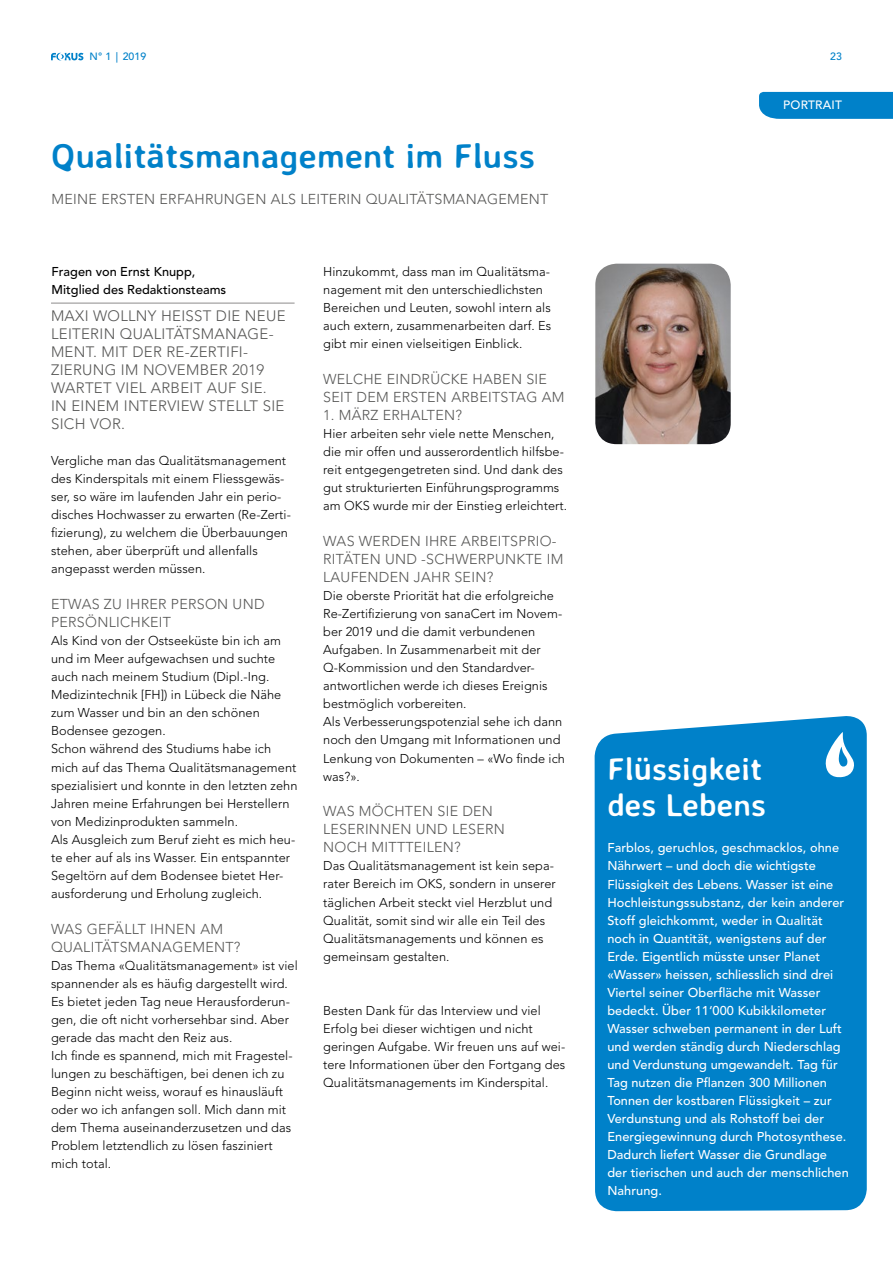
<style>
.page{position:relative;width:893px;height:1263px;background:#fff}
.page>*{position:absolute;margin:0;border:0;box-sizing:border-box;transform-origin:0 0}
.t1{font:700 34.5px "Averia Sans Libre";letter-spacing:.005em;color:#0081c9}
.t2{font:700 31.5px/36px "Averia Sans Libre";letter-spacing:.005em;color:#fff}
.t3{font:300 15px/18px "Avenir LT Std";letter-spacing:.02em;color:#575756}
.t4{font:300 14.25px/18px "Avenir LT Std";letter-spacing:.02em;color:#575756}
.t5{font:300 12.75px/18px "Avenir LT Std";letter-spacing:.005em;color:#000}
.t6{font:500 12.75px/18px "Avenir LT Std";letter-spacing:.005em;color:#fff}
.t7{font:500 12.75px/18px "Avenir LT Std";color:#000}
.t8{font:500 12px "Avenir LT Std";letter-spacing:.02em;color:#fff}
.t9{font:500 10.5px "Avenir LT Std";letter-spacing:.01em;color:#0081c9}
</style>
<div class="page">
<hr style="left:51px;top:302px;width:244px;height:2px;background:#b3b2b2">
<div style="left:759px;top:92px;width:134px;height:27px;background:#0081c9"></div>
<img style="left:595px;top:264px;width:136px;height:180px">
<div style="left:595px;top:716px;width:272px;height:495px;background:#0081c9"></div>
<svg style="left:825px;top:732px;width:29px;height:45px"></svg>
<svg style="left:51px;top:53px;width:32px;height:7px"></svg>
<p class="t9" style="left:90px;top:51px;width:58px">N° 1 | 2019</p>
<p class="t9" style="left:830px;top:51px;width:13px">23</p>
<h1 class="t1" style="left:52px;top:134px;width:485px">Qualitätsmanagement im Fluss</h1>
<p class="t4" style="left:52px;top:191px;width:498px">MEINE ERSTEN ERFAHRUNGEN ALS LEITERIN QUALITÄTSMANAGEMENT</p>
<p class="t7" style="left:52px;top:263px;width:176px">Fragen von Ernst Knupp,<br>Mitglied des Redaktionsteams</p>
<p class="t3" style="left:51px;top:307px;width:236px">MAXI WOLLNY HEISST DIE NEUE<br>LEITERIN QUALITÄTSMANAGE-<br>MENT. MIT DER RE-ZERTIFI-<br>ZIERUNG IM NOVEMBER 2019<br>WARTET VIEL ARBEIT AUF SIE.<br>IN EINEM INTERVIEW STELLT SIE<br>SICH VOR.</p>
<p class="t5" style="left:51px;top:452px;width:241px">Vergliche man das Qualitätsmanagement des Kinderspitals mit einem Fliessgewäs&shy;ser, so wäre im laufenden Jahr ein perio&shy;disches Hochwasser zu erwarten (Re-Zerti&shy;fizierung), zu welchem die Überbauungen stehen, aber überprüft und allenfalls angepasst werden müssen.</p>
<p class="t4" style="left:51px;top:596px;width:215px">ETWAS ZU IHRER PERSON UND<br>PERSÖNLICHKEIT</p>
<p class="t5" style="left:51px;top:632px;width:248px">Als Kind von der Ostseeküste bin ich am und im Meer aufgewachsen und suchte auch nach meinem Studium (Dipl.-Ing.<br>Medizintechnik [FH]) in Lübeck die Nähe zum Wasser und bin an den schönen Bodensee gezogen.<br>Schon während des Studiums habe ich mich auf das Thema Qualitätsmanagement spezialisiert und konnte in den letzten zehn Jahren meine Erfahrungen bei Herstellern von Medizinprodukten sammeln.<br>Als Ausgleich zum Beruf zieht es mich heu&shy;te eher auf als ins Wasser. Ein entspannter Segeltörn auf dem Bodensee bietet Her&shy;ausforderung und Erholung zugleich.</p>
<p class="t4" style="left:51px;top:920px;width:191px">WAS GEFÄLLT IHNEN AM<br>QUALITÄTSMANAGEMENT?</p>
<p class="t5" style="left:51px;top:956px;width:248px">Das Thema «Qualitätsmanagement» ist viel spannender als es häufig dargestellt wird.<br>Es bietet jeden Tag neue Herausforderun&shy;gen, die oft nicht vorhersehbar sind. Aber gerade das macht den Reiz aus.<br>Ich finde es spannend, mich mit Fragestel&shy;lungen zu beschäftigen, bei denen ich zu Beginn nicht weiss, worauf es hinausläuft oder wo ich anfangen soll. Mich dann mit dem Thema auseinanderzusetzen und das Problem letztendlich zu lösen fasziniert mich total.</p>
<p class="t5" style="left:323px;top:263px;width:230px">Hinzukommt, dass man im Qualitätsma&shy;nagement mit den unterschiedlichsten Bereichen und Leuten, sowohl intern als auch extern, zusammenarbeiten darf. Es gibt mir einen vielseitigen Einblick.</p>
<p class="t4" style="left:323px;top:371px;width:243px">WELCHE EINDRÜCKE HABEN SIE<br>SEIT DEM ERSTEN ARBEITSTAG AM</p>
<p class="t4" style="left:323px;top:407px;width:140px">1. MÄRZ ERHALTEN?</p>
<p class="t5" style="left:323px;top:425px;width:245px">Hier arbeiten sehr viele nette Menschen, die mir offen und ausserordentlich hilfsbe&shy;reit entgegengetreten sind. Und dank des gut strukturierten Einführungsprogramms am OKS wurde mir der Einstieg erleichtert.</p>
<p class="t4" style="left:323px;top:533px;width:242px">WAS WERDEN IHRE ARBEITSPRIO-<br>RITÄTEN UND -SCHWERPUNKTE IM<br>LAUFENDEN JAHR SEIN?</p>
<p class="t5" style="left:323px;top:587px;width:243px">Die oberste Priorität hat die erfolgreiche Re-Zertifizierung von sanaCert im Novem&shy;ber 2019 und die damit verbundenen Aufgaben. In Zusammenarbeit mit der Q-Kommission und den Standardver&shy;antwortlichen werde ich dieses Ereignis bestmöglich vorbereiten.<br>Als Verbesserungspotenzial sehe ich dann noch den Umgang mit Informationen und Lenkung von Dokumenten – «Wo finde ich was?».</p>
<p class="t4" style="left:323px;top:803px;width:183px">WAS MÖCHTEN SIE DEN<br>LESERINNEN UND LESERN<br>NOCH MITTTEILEN?</p>
<p class="t5" style="left:323px;top:857px;width:234px">Das Qualitätsmanagement ist kein sepa&shy;rater Bereich im OKS, sondern in unserer täglichen Arbeit steckt viel Herzblut und Qualität, somit sind wir alle ein Teil des Qualitätsmanagements und können es gemeinsam gestalten.</p>
<p class="t5" style="left:323px;top:1001px;width:244px">Besten Dank für das Interview und viel Erfolg bei dieser wichtigen und nicht geringen Aufgabe. Wir freuen uns auf wei&shy;tere Informationen über den Fortgang des Qualitätsmanagements im Kinderspital.</p>
<p class="t8" style="left:783px;top:98px;width:60px">PORTRAIT</p>
<h2 class="t2" style="left:607px;top:751px;width:160px">Flüssigkeit des Lebens</h2>
<p class="t6" style="left:607px;top:839px;width:243px">Farblos, geruchlos, geschmacklos, ohne Nährwert – und doch die wichtigste Flüssigkeit des Lebens. Wasser ist eine Hochleistungssubstanz, der kein anderer Stoff gleichkommt, weder in Qualität noch in Quantität, wenigstens auf der Erde. Eigentlich müsste unser Planet «Wasser» heissen, schliesslich sind drei Viertel seiner Oberfläche mit Wasser bedeckt. Über 11‘000 Kubikkilometer Wasser schweben permanent in der Luft und werden ständig durch Niederschlag und Verdunstung umgewandelt. Tag für Tag nutzen die Pflanzen 300 Millionen Tonnen der kostbaren Flüssigkeit – zur Verdunstung und als Rohstoff bei der Energiegewinnung durch Photosynthese.<br>Dadurch liefert Wasser die Grundlage der tierischen und auch der menschlichen Nahrung.</p>
</div>
